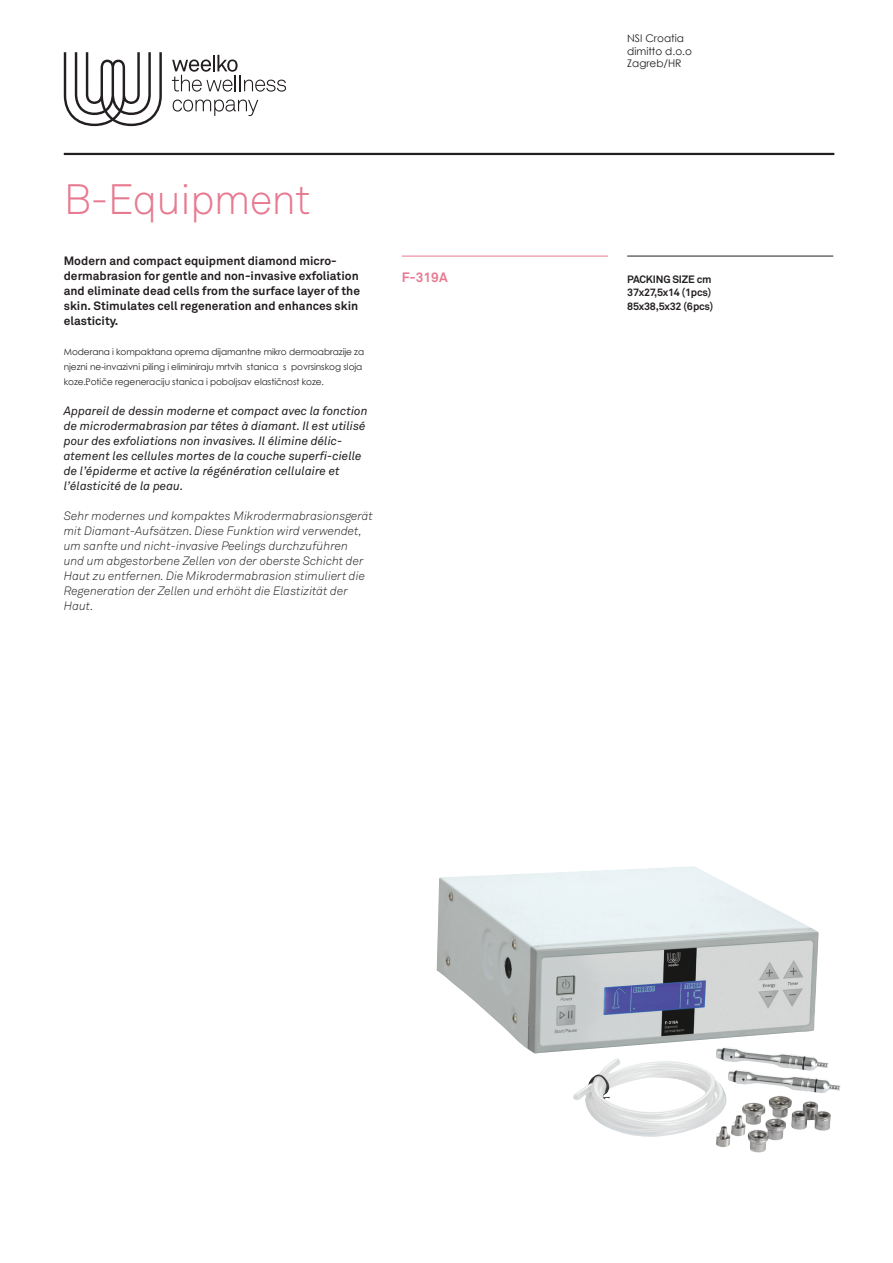
<style>
.page{position:relative;width:893px;height:1263px;background:#fff}
.page>*{position:absolute;margin:0;border:0;box-sizing:border-box;transform-origin:0 0}
.t1{font:300 42px "Akkurat";letter-spacing:-.02em;color:#e77a91}
.t2{font:700 13.5px "Akkurat";color:#e77a91}
.t3{font:italic 300 12px/15px "Akkurat";color:#231f20}
.t4{font:italic 12px/15px "Akkurat";color:#231f20}
.t5{font:700 12px/15px "Akkurat";color:#231f20}
.t6{font:700 10.65px/13.6px "Akkurat";letter-spacing:-.02em;color:#231f20}
.t7{font:10.5px/12.6px "Century Gothic";color:#231f20}
.t8{font:9px/15px "Century Gothic";letter-spacing:-.005em;color:#231f20}
</style>
<div class="page">
<hr style="left:64px;top:153px;width:770px;height:2px;background:#231f20">
<svg style="left:173px;top:100px;width:85px;height:16px"></svg>
<svg style="left:172px;top:55px;width:114px;height:37px"></svg>
<svg style="left:64px;top:52px;width:98px;height:74px"></svg>
<hr style="left:402px;top:256px;width:206px;height:1px;background:#e77a91">
<img style="left:437px;top:866px;width:391px;height:271px">
<hr style="left:627px;top:256px;width:206px;height:1px;background:#231f20">
<p class="t7" style="left:627px;top:33px;width:66px">NSI Croatia dimitto d.o.o<br>Zagreb/HR</p>
<h1 class="t1" style="left:64px;top:175px;width:249px">B-Equipment</h1>
<p class="t5" style="left:64px;top:253px;width:298px">Modern and compact equipment diamond micro&shy;dermabrasion for gentle and non-invasive exfoliation and eliminate dead cells from the surface layer of the skin. Stimulates cell regeneration and enhances skin elasticity.</p>
<p class="t8" style="left:64px;top:345px;width:302px">Moderana i kompaktana oprema dijamantne mikro dermoabrazije za njezni ne-invazivni piling i eliminiraju mrtvih stanica s povrsinskog sloja koze..Potiče regeneraciju stanica i poboljsav elastičnost koze.</p>
<p class="t4" style="left:64px;top:404px;width:305px">Appareil de dessin moderne et compact avec la fonction de microdermabrasion par têtes à diamant. Il est utilisé pour des exfoliations non invasives. Il élimine délic&shy;atement les cellules mortes de la couche superfi-cielle de l’épiderme et active la régénération cellulaire et l’élasticité de la peau.</p>
<p class="t3" style="left:64px;top:508px;width:311px">Sehr modernes und kompaktes Mikrodermabrasionsgerät mit Diamant-Aufsätzen. Diese Funktion wird verwendet, um sanfte und nicht-invasive Peelings durchzuführen<br>und um abgestorbene Zellen von der oberste Schicht der Haut zu entfernen. Die Mikrodermabrasion stimuliert die Regeneration der Zellen und erhöht die Elastizität der Haut.</p>
<p class="t2" style="left:402px;top:269px;width:48px">F-319A</p>
<p class="t6" style="left:627px;top:272px;width:88px">PACKING SIZE cm<br>37x27,5x14 (1pcs)<br>85x38,5x32 (6pcs)</p>
</div>
